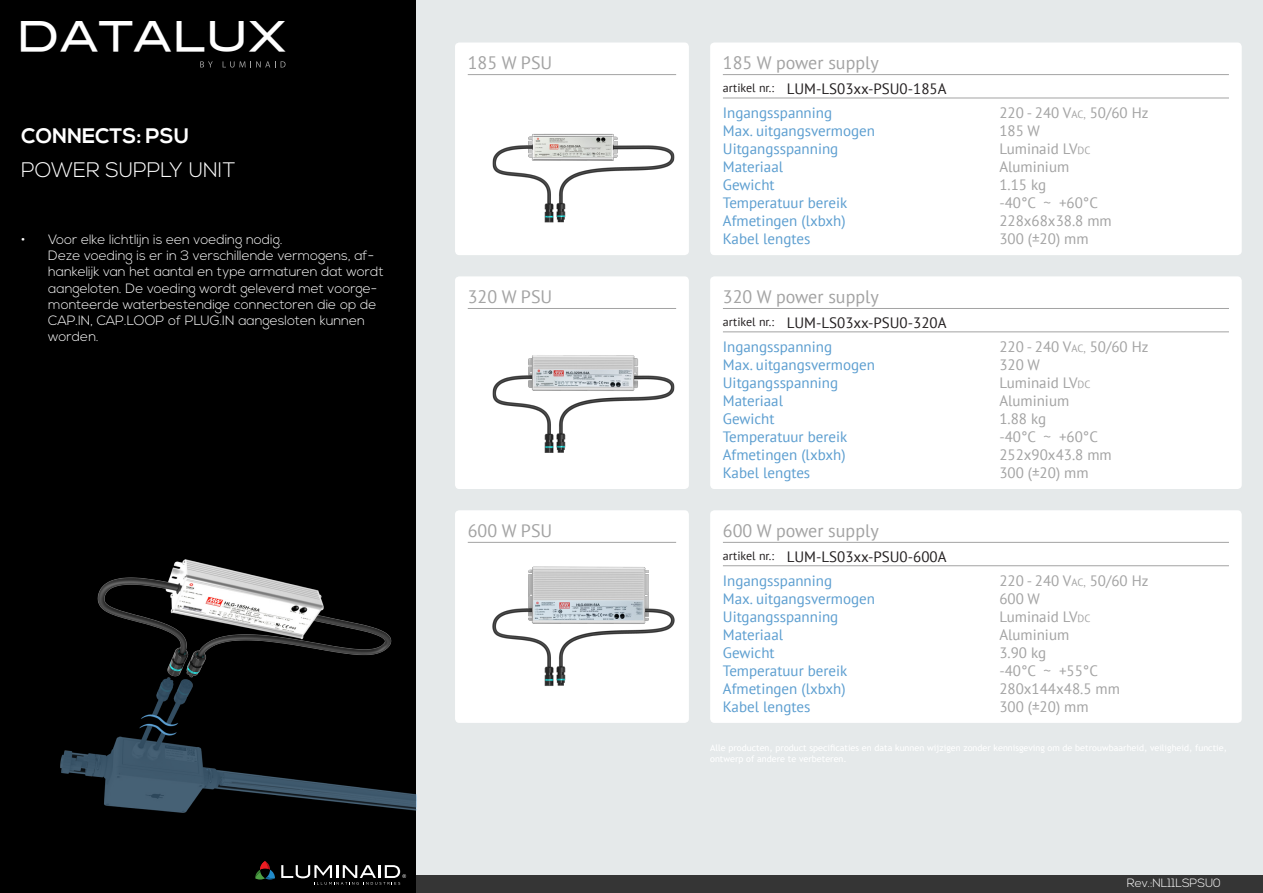
<style>
.page{position:relative;width:1263px;height:893px;background:#fff}
.page>*{position:absolute;margin:0;border:0;box-sizing:border-box;transform-origin:0 0}
.t1{font:40.8px "Blair Md ITCTT Medium";color:#fff}
.t2{font:300 21px "Nexa";color:#fff}
.t3{font:700 21px "Nexa";color:#fff}
.t4{font:18px "PT Sans";color:#a3a3a3}
.t5{font:15px "PT Sans";color:#5c9ed0}
.t6{font:15px "PT Sans";color:#a3a3a3}
.t7{font:15px "PT Sans";color:#231f20}
.t8{font:300 13.5px/16.2px "Nexa";color:#fff}
.t9{font:12px "PT Sans";color:#231f20}
.t10{font:300 12px "Nexa";color:#fff}
.s1{font-size:10.5px}
</style>
<div class="page">
<div style="left:0;top:0;width:417px;height:893px;background:#000"></div>
<div style="left:417px;top:0;width:846px;height:893px;background:#e5e9ea"></div>
<div style="left:417px;top:876px;width:846px;height:17px;background:#353535"></div>
<img style="left:60px;top:528px;width:357px;height:346px">
<div style="left:455px;top:43px;width:234px;height:212px;background:#fff;border-radius:4px"></div>
<div style="left:455px;top:276px;width:234px;height:213px;background:#fff;border-radius:4px"></div>
<hr style="left:468px;top:308px;width:208px;height:1px;background:#a3a3a3">
<div style="left:710px;top:43px;width:532px;height:212px;background:#fff;border-radius:4px"></div>
<hr style="left:468px;top:74px;width:208px;height:1px;background:#a3a3a3">
<hr style="left:723px;top:74px;width:506px;height:1px;background:#a3a3a3">
<hr style="left:723px;top:98px;width:506px;height:1px;background:#a3a3a3">
<div style="left:710px;top:276px;width:532px;height:213px;background:#fff;border-radius:4px"></div>
<hr style="left:723px;top:308px;width:506px;height:1px;background:#a3a3a3">
<hr style="left:723px;top:332px;width:506px;height:1px;background:#a3a3a3">
<div style="left:455px;top:510px;width:234px;height:213px;background:#fff;border-radius:4px"></div>
<hr style="left:468px;top:542px;width:208px;height:1px;background:#a3a3a3">
<div style="left:710px;top:510px;width:532px;height:213px;background:#fff;border-radius:4px"></div>
<hr style="left:723px;top:542px;width:506px;height:1px;background:#a3a3a3">
<hr style="left:723px;top:565px;width:506px;height:1px;background:#a3a3a3">
<img style="left:492px;top:133px;width:183px;height:90px">
<img style="left:492px;top:355px;width:183px;height:98px">
<img style="left:492px;top:566px;width:183px;height:120px">
<svg style="left:200px;top:61px;width:13px;height:7px"></svg>
<svg style="left:223px;top:61px;width:63px;height:7px"></svg>
<svg style="left:281px;top:865px;width:125px;height:20px"></svg>
<svg style="left:255px;top:861px;width:20px;height:19px"></svg>
<h1 class="t1" style="left:16px;top:12px;width:271px">DATALUX</h1>
<p class="t3" style="left:21px;top:124px;width:170px">CONNECTS: PSU</p>
<p class="t2" style="left:21px;top:158px;width:216px">POWER SUPPLY UNIT</p>
<p class="t8" style="left:48px;top:232px;width:337px;text-indent:-27px">• Voor elke lichtlijn is een voeding nodig.<br>Deze voeding is er in 3 verschillende vermogens, af&shy;hankelijk van het aantal en type armaturen dat wordt aangeloten. De voeding wordt geleverd met voorge&shy;monteerde waterbestendige connectoren die op de CAP.IN, CAP.LOOP of PLUG.IN aangesloten kunnen worden.</p>
<p class="t4" style="left:468px;top:51px;width:86px">185 W PSU</p>
<p class="t4" style="left:468px;top:285px;width:86px">320 W PSU</p>
<p class="t4" style="left:468px;top:519px;width:86px">600 W PSU</p>
<p class="t4" style="left:723px;top:51px;width:157px">185 W power supply</p>
<p class="t9" style="left:723px;top:80px;width:53px">artikel nr.:</p>
<p class="t7" style="left:787px;top:80px;width:161px">LUM-LS03xx-PSU0-185A</p>
<p class="t5" style="left:723px;top:103px;width:111px">Ingangsspanning</p>
<p class="t5" style="left:723px;top:121px;width:154px">Max. uitgangsvermogen</p>
<p class="t5" style="left:723px;top:139px;width:117px">Uitgangsspanning</p>
<p class="t5" style="left:723px;top:157px;width:62px">Materiaal</p>
<p class="t5" style="left:723px;top:175px;width:53px">Gewicht</p>
<p class="t5" style="left:723px;top:193px;width:126px">Temperatuur bereik</p>
<p class="t5" style="left:723px;top:211px;width:124px">Afmetingen (lxbxh)</p>
<p class="t5" style="left:723px;top:229px;width:89px">Kabel lengtes</p>
<p class="t4" style="left:723px;top:285px;width:157px">320 W power supply</p>
<p class="t9" style="left:723px;top:314px;width:53px">artikel nr.:</p>
<p class="t7" style="left:787px;top:313px;width:161px">LUM-LS03xx-PSU0-320A</p>
<p class="t5" style="left:723px;top:337px;width:111px">Ingangsspanning</p>
<p class="t5" style="left:723px;top:355px;width:154px">Max. uitgangsvermogen</p>
<p class="t5" style="left:723px;top:373px;width:117px">Uitgangsspanning</p>
<p class="t5" style="left:723px;top:391px;width:62px">Materiaal</p>
<p class="t5" style="left:723px;top:409px;width:53px">Gewicht</p>
<p class="t5" style="left:723px;top:427px;width:126px">Temperatuur bereik</p>
<p class="t5" style="left:723px;top:445px;width:124px">Afmetingen (lxbxh)</p>
<p class="t5" style="left:723px;top:463px;width:89px">Kabel lengtes</p>
<p class="t4" style="left:723px;top:519px;width:157px">600 W power supply</p>
<p class="t9" style="left:723px;top:548px;width:53px">artikel nr.:</p>
<p class="t7" style="left:787px;top:547px;width:161px">LUM-LS03xx-PSU0-600A</p>
<p class="t5" style="left:723px;top:571px;width:111px">Ingangsspanning</p>
<p class="t5" style="left:723px;top:589px;width:154px">Max. uitgangsvermogen</p>
<p class="t5" style="left:723px;top:607px;width:117px">Uitgangsspanning</p>
<p class="t5" style="left:723px;top:625px;width:62px">Materiaal</p>
<p class="t5" style="left:723px;top:643px;width:53px">Gewicht</p>
<p class="t5" style="left:723px;top:661px;width:126px">Temperatuur bereik</p>
<p class="t5" style="left:723px;top:679px;width:124px">Afmetingen (lxbxh)</p>
<p class="t5" style="left:723px;top:697px;width:89px">Kabel lengtes</p>
<p class="t6" style="left:999px;top:103px;width:151px">220 - 240 V<span class="s1">AC,</span> 50/60 Hz</p>
<p class="t6" style="left:999px;top:121px;width:42px">185 W</p>
<p class="t6" style="left:999px;top:139px;width:93px">Luminaid LV<span class="s1">DC</span></p>
<p class="t6" style="left:999px;top:157px;width:71px">Aluminium</p>
<p class="t6" style="left:999px;top:175px;width:48px">1.15 kg</p>
<p class="t6" style="left:999px;top:193px;width:100px">-40°C ~ +60°C</p>
<p class="t6" style="left:999px;top:211px;width:114px">228x68x38.8 mm</p>
<p class="t6" style="left:999px;top:229px;width:91px">300 (±20) mm</p>
<p class="t6" style="left:999px;top:337px;width:151px">220 - 240 V<span class="s1">AC,</span> 50/60 Hz</p>
<p class="t6" style="left:999px;top:355px;width:42px">320 W</p>
<p class="t6" style="left:999px;top:373px;width:93px">Luminaid LV<span class="s1">DC</span></p>
<p class="t6" style="left:999px;top:391px;width:71px">Aluminium</p>
<p class="t6" style="left:999px;top:409px;width:48px">1.88 kg</p>
<p class="t6" style="left:999px;top:427px;width:100px">-40°C ~ +60°C</p>
<p class="t6" style="left:999px;top:445px;width:114px">252x90x43.8 mm</p>
<p class="t6" style="left:999px;top:463px;width:91px">300 (±20) mm</p>
<p class="t6" style="left:999px;top:571px;width:151px">220 - 240 V<span class="s1">AC,</span> 50/60 Hz</p>
<p class="t6" style="left:999px;top:589px;width:42px">600 W</p>
<p class="t6" style="left:999px;top:607px;width:93px">Luminaid LV<span class="s1">DC</span></p>
<p class="t6" style="left:999px;top:625px;width:71px">Aluminium</p>
<p class="t6" style="left:999px;top:643px;width:48px">3.90 kg</p>
<p class="t6" style="left:999px;top:661px;width:100px">-40°C ~ +55°C</p>
<p class="t6" style="left:999px;top:679px;width:122px">280x144x48.5 mm</p>
<p class="t6" style="left:999px;top:697px;width:91px">300 (±20) mm</p>
<p class="t10" style="left:1127px;top:876px;width:95px">Rev.:NL11LSPSU0</p>
</div>
